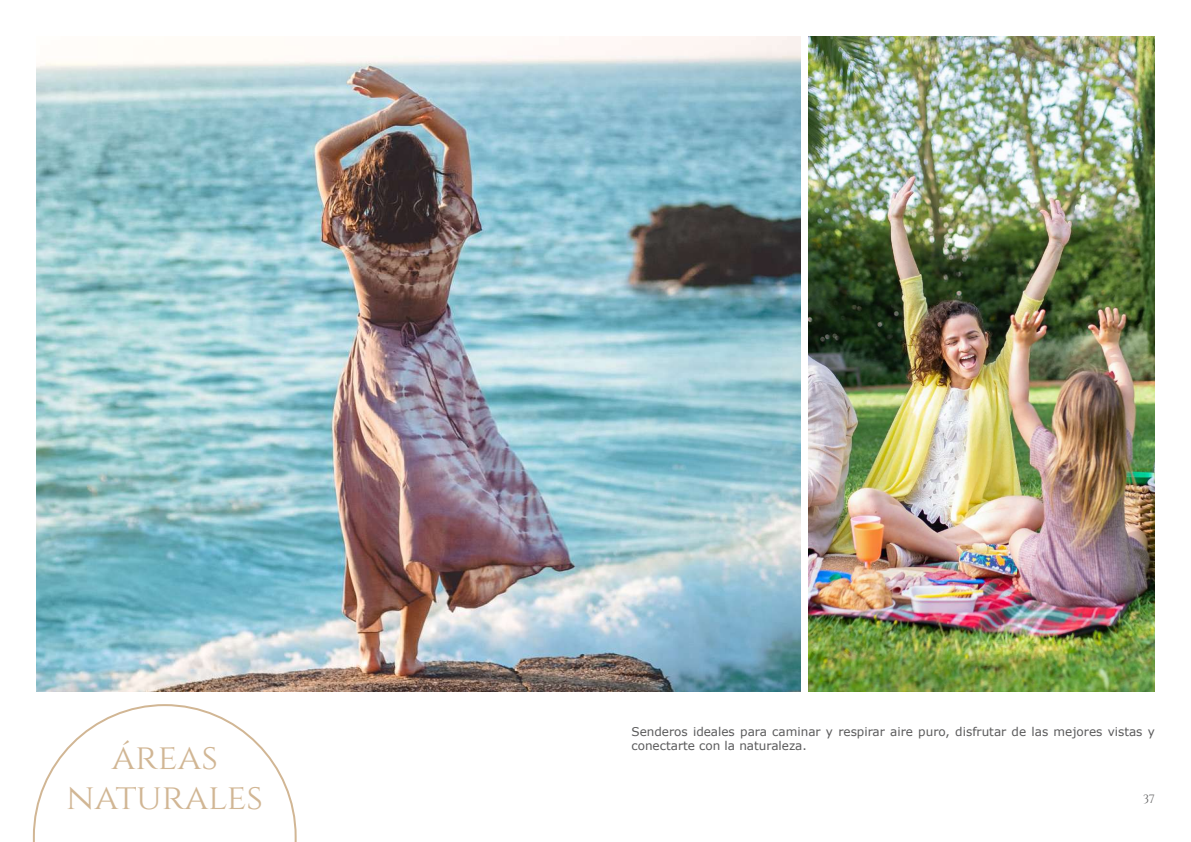
<style>
.page{position:relative;width:1191px;height:842px;background:#fff}
.page>*{position:absolute;margin:0;border:0;box-sizing:border-box;transform-origin:0 0}
.t1{font:36px/40px "Cinzel";color:#d1b694;text-align:center}
.t2{font:12px/14.4px "Verdana";color:#5a5a5b}
.t3{font:12px "Cinzel";color:#5a5a5b}
</style>
<div class="page">
<img style="left:809px;top:36px;width:346px;height:655px">
<img style="left:36px;top:37px;width:764px;height:655px">
<svg style="left:32px;top:704px;width:265px;height:138px"></svg>
<h1 class="t1" style="left:66px;top:738px;width:198px">ÁREAS<br>NATURALES</h1>
<p class="t2" style="left:631px;top:724px;width:525px">Senderos ideales para caminar y respirar aire puro, disfrutar de las mejores vistas y conectarte con la naturaleza.</p>
<p class="t3" style="left:1143px;top:792px;width:13px">37</p>
</div>
